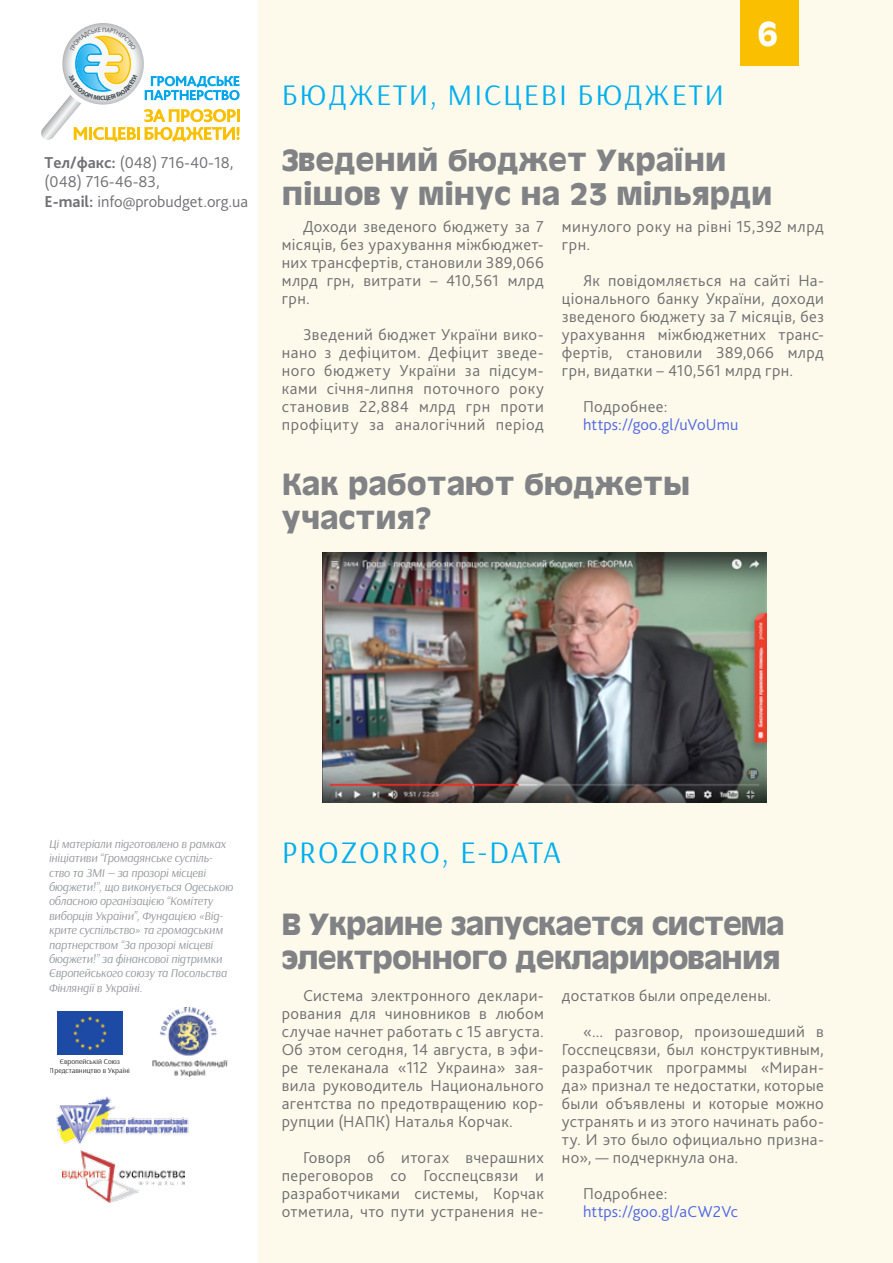
<style>
.page{position:relative;width:893px;height:1263px;background:#fff}
.page>*{position:absolute;margin:0;border:0;box-sizing:border-box;transform-origin:0 0}
.t1{font:31.5px "Arsenal";letter-spacing:.06em;color:#00aeef}
.t2{font:700 31.5px "Antique Olive";color:#fff}
.t3{font:30px "Arsenal";letter-spacing:.06em;color:#00aeef}
.t4{font:700 28.5px/34.2px "Antique Olive";color:#808285}
.t5{font:700 28.5px/34.2px "Antique Olive";letter-spacing:-.03em;color:#808285}
.t6{font:300 16.5px/18px "Bliss Pro";letter-spacing:.025em;color:#6d6e71;text-align:justify}
.t7{font:300 16.5px/19.8px "Bliss Pro";color:#6f7073}
.t8{font:300 16.5px "Bliss Pro";letter-spacing:.01em;color:#4d67e2}
.t9{font:italic 12px/14.4px "Arsenal";letter-spacing:-.01em;color:#939598}
.t10{font:7.5px/8.6px "Arsenal";color:#000;text-align:center}
.s1{font-weight:700}
</style>
<div class="page">
<div style="left:258px;top:0;width:635px;height:1263px;background:#fefaeb"></div>
<img style="left:152px;top:1008px;width:76px;height:68px">
<img style="left:57px;top:1011px;width:66px;height:44px">
<img style="left:56px;top:1096px;width:133px;height:48px">
<img style="left:62px;top:1151px;width:123px;height:52px">
<div style="left:740px;top:0;width:58px;height:66px;background:#fac000"></div>
<img style="left:322px;top:553px;width:445px;height:250px">
<svg style="left:41px;top:23px;width:199px;height:118px"></svg>
<p class="t7" style="left:44px;top:152px;width:205px"><span class="s1">Тел/факс:</span> (048) 716-40-18, (048) 716-46-83,<br><span class="s1">Е-mail:</span> info@probudget.org.ua</p>
<h1 class="t2" style="left:757px;top:14px;width:22px">6</h1>
<h2 class="t3" style="left:282px;top:76px;width:444px">БЮДЖЕТИ, МІСЦЕВІ БЮДЖЕТИ</h2>
<h3 class="t4" style="left:282px;top:142px;width:492px">Зведений бюджет України пішов у мінус на 23 мільярди</h3>
<p class="t6" style="left:282px;top:217px;width:264px;text-indent:21px">Доходи зведеного бюджету за 7 місяців, без урахування міжбюджет&shy;них трансфертів, становили 389,066 млрд грн, витрати – 410,561 млрд грн.</p>
<p class="t6" style="left:282px;top:325px;width:264px;text-indent:21px">Зведений бюджет України вико&shy;нано з дефіцитом. Дефіцит зведе&shy;ного бюджету України за підсум&shy;ками січня-липня поточного року становив 22,884 млрд грн проти профіциту за аналогічний період</p>
<p class="t6" style="left:562px;top:217px;width:264px">минулого року на рівні 15,392 млрд грн.</p>
<p class="t6" style="left:562px;top:271px;width:264px;text-indent:21px">Як повідомляється на сайті На&shy;ціонального банку України, доходи зведеного бюджету за 7 місяців, без урахування міжбюджетних транс&shy;фертів, становили 389,066 млрд грн, видатки – 410,561 млрд грн.</p>
<p class="t6" style="left:583px;top:397px;width:86px">Подробнее:</p>
<p class="t8" style="left:583px;top:415px;width:157px">https://goo.gl/uVoUmu</p>
<h3 class="t4" style="left:282px;top:466px;width:410px">Как работают бюджеты участия?</h3>
<p class="t9" style="left:49px;top:837px;width:186px">Ці матеріали підготовлено в рамках ініціативи “Громадянське суспіль&shy;ство та ЗМІ — за прозорі місцеві бюджети!”, що виконується Одеською обласною організацією “Комітету виборців України”, Фундацією «Від&shy;крите суспільство» та громадським партнерством “За прозорі місцеві бюджети!” за фінансової підтримки Європейського союзу та Посольства Фінляндії в Україні.</p>
<p class="t10" style="left:50px;top:1058px;width:81px">Європейській Союз<br>Представництво в Україні</p>
<h1 class="t1" style="left:282px;top:833px;width:281px">PROZORRO, E-DATA</h1>
<h3 class="t5" style="left:282px;top:907px;width:504px">В Украине запускается система электронного декларирования</h3>
<p class="t6" style="left:282px;top:986px;width:264px;text-indent:21px">Система электронного деклари&shy;рования для чиновников в любом случае начнет работать с 15 августа.<br>Об этом сегодня, 14 августа, в эфи&shy;ре телеканала «112 Украина» зая&shy;вила руководитель Национального агентства по предотвращению кор&shy;рупции (НАПК) Наталья Корчак.</p>
<p class="t6" style="left:282px;top:1148px;width:264px;text-indent:21px">Говоря об итогах вчерашних переговоров со Госспецсвязи и разработчиками системы, Корчак отметила, что пути устранения не-</p>
<p class="t6" style="left:583px;top:977px;width:242px;line-height:36px;text-indent:-21px">достатков были определены.<br>«... разговор, произошедший в</p>
<p class="t6" style="left:562px;top:1040px;width:264px">Госспецсвязи, был конструктивным, разработчик программы «Миран&shy;да» признал те недостатки, которые были объявлены и которые можно устранять и из этого начинать рабо&shy;ту. И это было официально призна&shy;но», — подчеркнула она.</p>
<p class="t6" style="left:583px;top:1184px;width:86px">Подробнее:</p>
<p class="t8" style="left:583px;top:1201px;width:156px">https://goo.gl/aCW2Vc</p>
</div>
